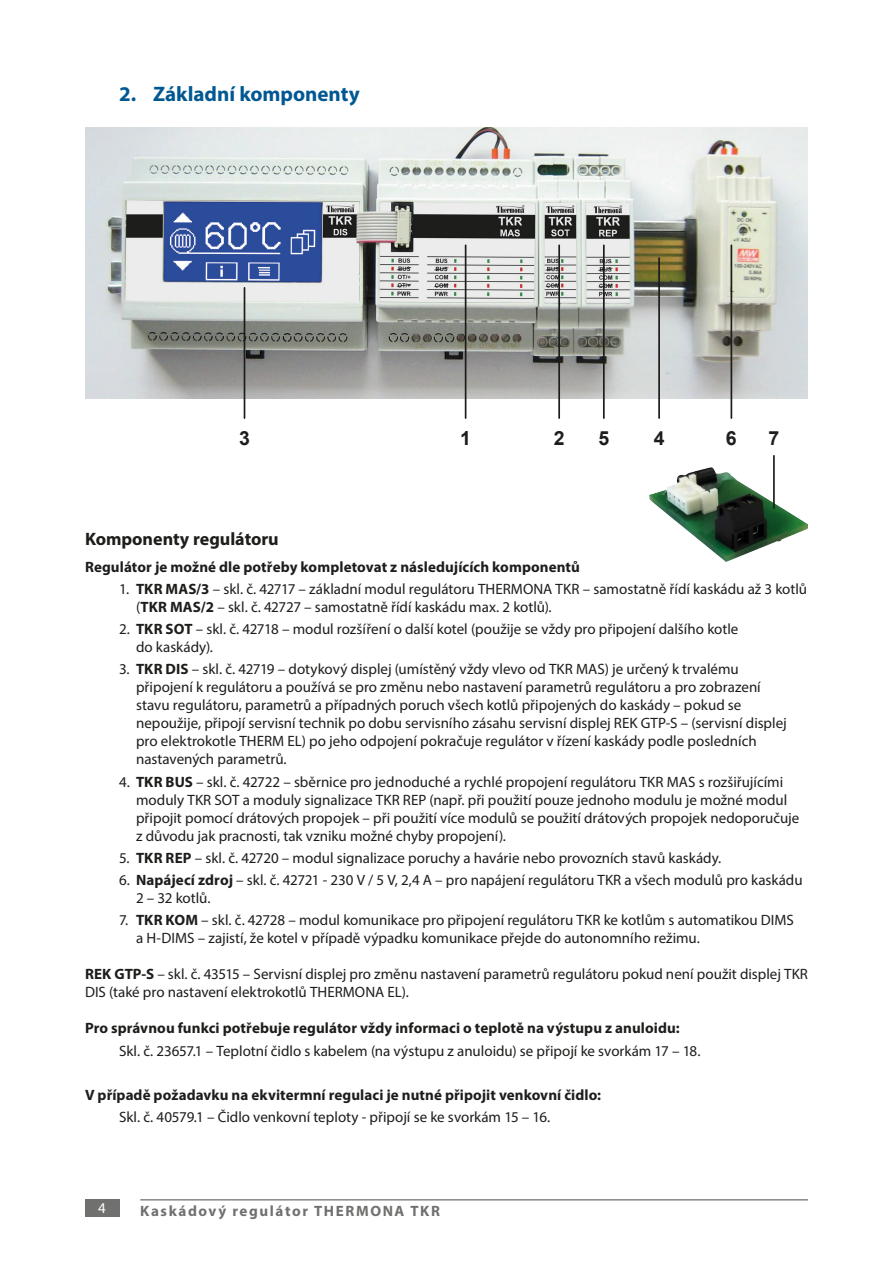
<style>
.page{position:relative;width:893px;height:1263px;background:#fff}
.page>*{position:absolute;margin:0;border:0;box-sizing:border-box;transform-origin:0 0}
.t1{font:700 21px "Myriad Pro";color:#005892}
.t2{font:700 19.5px "Arial";color:#1d1d1b}
.t3{font:700 18px "Myriad Pro";color:#1d1d1b}
.t4{font:15px/18px "Myriad Pro";color:#1d1d1b}
.t5{font:700 15px "Myriad Pro";letter-spacing:.005em;color:#1d1d1b}
.t6{font:700 15px "Myriad Pro";letter-spacing:.105em;color:#70706f}
.t7{font:15px "Myriad Pro";color:#fff}
.s1{font-weight:700}
</style>
<div class="page">
<div style="left:85px;top:1199px;width:34px;height:17px;background:#70706f"></div>
<hr style="left:140px;top:1199px;width:668px;height:1px;background:#70706f">
<img style="left:650px;top:468px;width:158px;height:93px">
<hr style="left:773px;top:456px;width:2px;height:52px;background:#1d1d1b">
<img style="left:85px;top:128px;width:723px;height:270px">
<hr style="left:244px;top:288px;width:1px;height:130px;background:#1d1d1b">
<hr style="left:465px;top:245px;width:1px;height:173px;background:#1d1d1b">
<hr style="left:558px;top:245px;width:2px;height:173px;background:#1d1d1b">
<hr style="left:603px;top:245px;width:2px;height:173px;background:#1d1d1b">
<hr style="left:658px;top:258px;width:2px;height:160px;background:#1d1d1b">
<hr style="left:730px;top:245px;width:2px;height:173px;background:#1d1d1b">
<h1 class="t1" style="left:119px;top:80px;width:242px">2. Základní komponenty</h1>
<h2 class="t2" style="left:239px;top:425px;width:12px">3</h2>
<h2 class="t2" style="left:460px;top:425px;width:12px">1</h2>
<h2 class="t2" style="left:554px;top:425px;width:12px">2</h2>
<h2 class="t2" style="left:598px;top:425px;width:12px">5</h2>
<h2 class="t2" style="left:654px;top:425px;width:12px">4</h2>
<h2 class="t2" style="left:726px;top:425px;width:12px">6</h2>
<h2 class="t2" style="left:768px;top:425px;width:12px">7</h2>
<p class="t3" style="left:85px;top:527px;width:195px">Komponenty regulátoru</p>
<p class="t5" style="left:85px;top:557px;width:496px">Regulátor je možné dle potřeby kompletovat z následujících komponentů</p>
<p class="t4" style="left:136px;top:579px;width:673px;text-indent:-17px">1. <span class="s1">TKR MAS/3</span> – skl. č. 42717 – základní modul regulátoru THERMONA TKR – samostatně řídí kaskádu až 3 kotlů (<span class="s1">TKR MAS/2</span> – skl. č. 42727 – samostatně řídí kaskádu max. 2 kotlů).</p>
<p class="t4" style="left:136px;top:620px;width:604px;text-indent:-17px">2. <span class="s1">TKR SOT</span> – skl. č. 42718 – modul rozšíření o další kotel (použije se vždy pro připojení dalšího kotle do kaskády).</p>
<p class="t4" style="left:136px;top:660px;width:652px;text-indent:-17px">3. <span class="s1">TKR DIS</span> – skl. č. 42719 – dotykový displej (umístěný vždy vlevo od TKR MAS) je určený k trvalému připojení k regulátoru a používá se pro změnu nebo nastavení parametrů regulátoru a pro zobrazení stavu regulátoru, parametrů a případných poruch všech kotlů připojených do kaskády – pokud se nepoužije, připojí servisní technik po dobu servisního zásahu servisní displej REK GTP-S – (servisní displej pro elektrokotle THERM EL) po jeho odpojení pokračuje regulátor v řízení kaskády podle posledních nastavených parametrů.</p>
<p class="t4" style="left:136px;top:772px;width:665px;text-indent:-17px">4. <span class="s1">TKR BUS</span> – skl. č. 42722 – sběrnice pro jednoduché a rychlé propojení regulátoru TKR MAS s rozšiřujícími moduly TKR SOT a moduly signalizace TKR REP (např. při použití pouze jednoho modulu je možné modul připojit pomocí drátových propojek – při použití více modulů se použití drátových propojek nedoporučuje z důvodu jak pracnosti, tak vzniku možné chyby propojení).</p>
<p class="t4" style="left:119px;top:848px;width:604px">5. <span class="s1">TKR REP</span> – skl. č. 42720 – modul signalizace poruchy a havárie nebo provozních stavů kaskády.</p>
<p class="t4" style="left:136px;top:871px;width:668px;text-indent:-17px">6. <span class="s1">Napájecí zdroj</span> – skl. č. 42721 - 230 V / 5 V, 2,4 А – pro napájení regulátoru TKR a všech modulů pro kaskádu<br>2 – 32 kotlů.</p>
<p class="t4" style="left:136px;top:911px;width:659px;text-indent:-17px">7. <span class="s1">TKR KOM</span> – skl. č. 42728 – modul komunikace pro připojení regulátoru TKR ke kotlům s automatikou DIMS a H-DIMS – zajistí, že kotel v případě výpadku komunikace přejde do autonomního režimu.</p>
<p class="t4" style="left:85px;top:965px;width:724px"><span class="s1">REK GTP-S</span> – skl. č. 43515 – Servisní displej pro změnu nastavení parametrů regulátoru pokud není použit displej TKR<br>DIS (také pro nastavení elektrokotlů THERMONA EL).</p>
<p class="t5" style="left:85px;top:1018px;width:596px">Pro správnou funkci potřebuje regulátor vždy informaci o teplotě na výstupu z anuloidu:</p>
<p class="t4" style="left:119px;top:1041px;width:583px">Skl. č. 23657.1 – Teplotní čidlo s kabelem (na výstupu z anuloidu) se připojí ke svorkám 17 – 18.</p>
<p class="t5" style="left:85px;top:1085px;width:518px">V případě požadavku na ekvitermní regulaci je nutné připojit venkovní čidlo:</p>
<p class="t4" style="left:119px;top:1108px;width:433px">Skl. č. 40579.1 – Čidlo venkovní teploty - připojí se ke svorkám 15 – 16.</p>
<p class="t7" style="left:98px;top:1198px;width:9px">4</p>
<p class="t6" style="left:140px;top:1201px;width:301px">Kaskádový regulátor THERMONA TKR</p>
</div>
